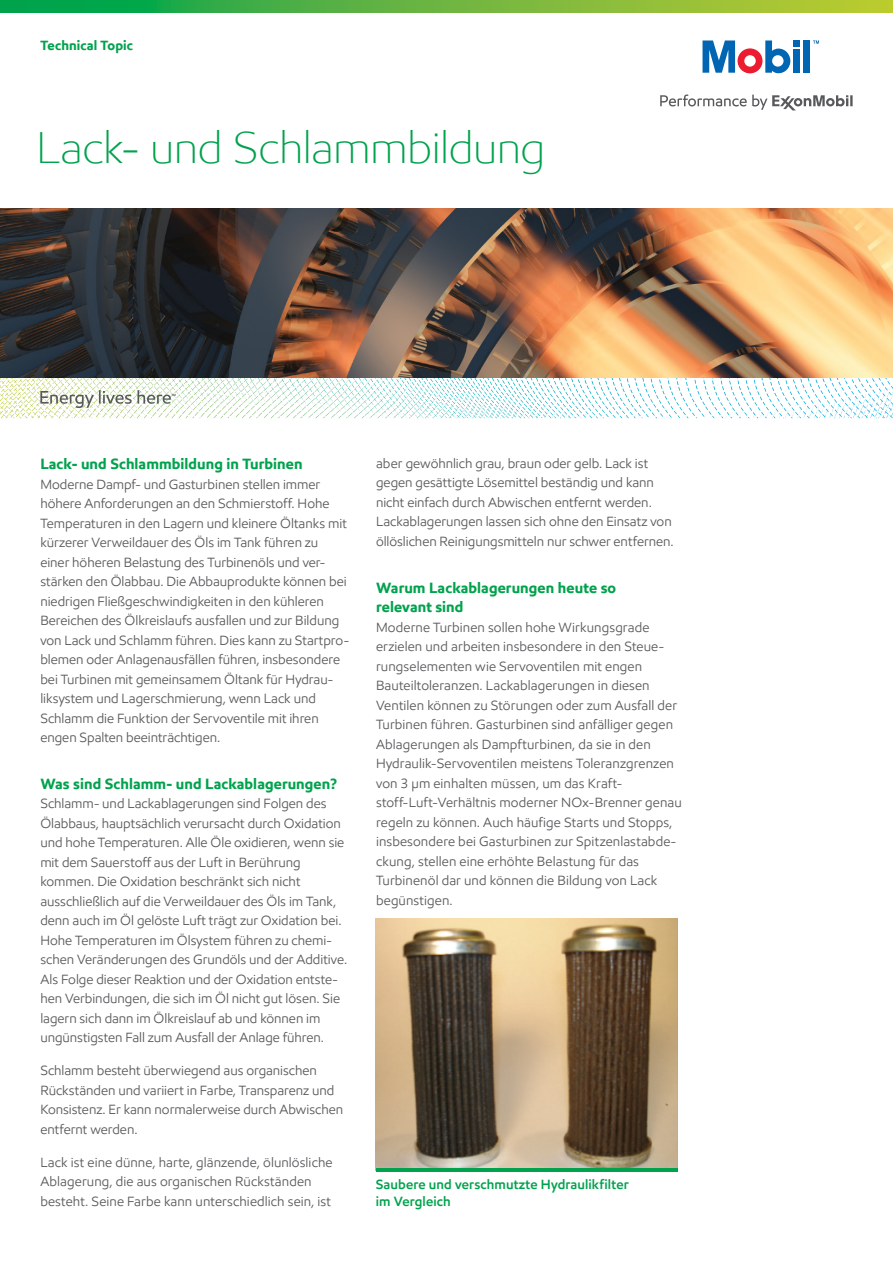
<style>
.page{position:relative;width:893px;height:1263px;background:#fff}
.page>*{position:absolute;margin:0;border:0;box-sizing:border-box;transform-origin:0 0}
.t1{font:300 45px "E Mprint";letter-spacing:-.015em;color:#00a24d}
.t2{font:700 15px/19.5px "E Mprint";letter-spacing:.005em;color:#00a24d}
.t3{font:13.5px/19.5px "E Mprint";color:#58595b}
.t4{font:600 13.5px/16.5px "E Mprint";letter-spacing:.01em;color:#00a24d}
.t5{font:700 13.5px "E Mprint";letter-spacing:.01em;color:#00a24d}
</style>
<div class="page">
<svg style="left:165px;top:378px;width:728px;height:4px"></svg>
<svg style="left:0;top:0;width:893px;height:13px;background:#62b540"></svg>
<div style="left:793px;top:41px;width:7px;height:6px;background:#0066b3"></div>
<div style="left:793px;top:49px;width:7px;height:24px;background:#0066b3"></div>
<div style="left:804px;top:41px;width:6px;height:32px;background:#0066b3"></div>
<svg style="left:702px;top:41px;width:88px;height:32px"></svg>
<svg style="left:813px;top:41px;width:6px;height:3px"></svg>
<svg style="left:660px;top:94px;width:193px;height:16px"></svg>
<svg style="left:40px;top:390px;width:136px;height:18px"></svg>
<img style="left:0;top:209px;width:893px;height:169px">
<img style="left:376px;top:919px;width:302px;height:250px">
<hr style="left:376px;top:1169px;width:302px;height:3px;background:#00a24d">
<p class="t5" style="left:40px;top:37px;width:94px">Technical Topic</p>
<h1 class="t1" style="left:37px;top:120px;width:510px">Lack- und Schlammbildung</h1>
<p class="t2" style="left:40px;top:454px;width:264px">Lack- und Schlammbildung in Turbinen</p>
<p class="t3" style="left:40px;top:474px;width:310px">Moderne Dampf- und Gasturbinen stellen immer höhere Anforderungen an den Schmierstoff. Hohe Temperaturen in den Lagern und kleinere Öltanks mit kürzerer Verweildauer des Öls im Tank führen zu einer höheren Belastung des Turbinenöls und ver&shy;stärken den Ölabbau. Die Abbauprodukte können bei niedrigen Fließgeschwindigkeiten in den kühleren Bereichen des Ölkreislaufs ausfallen und zur Bildung von Lack und Schlamm führen. Dies kann zu Startpro&shy;blemen oder Anlagenausfällen führen, insbesondere bei Turbinen mit gemeinsamem Öltank für Hydrau&shy;liksystem und Lagerschmierung, wenn Lack und Schlamm die Funktion der Servoventile mit ihren engen Spalten beeinträchtigen.</p>
<p class="t2" style="left:40px;top:773px;width:298px">Was sind Schlamm- und Lackablagerungen?</p>
<p class="t3" style="left:40px;top:794px;width:308px">Schlamm- und Lackablagerungen sind Folgen des Ölabbaus, hauptsächlich verursacht durch Oxidation und hohe Temperaturen. Alle Öle oxidieren, wenn sie mit dem Sauerstoff aus der Luft in Berührung kommen. Die Oxidation beschränkt sich nicht ausschließlich auf die Verweildauer des Öls im Tank, denn auch im Öl gelöste Luft trägt zur Oxidation bei.<br>Hohe Temperaturen im Ölsystem führen zu chemi&shy;schen Veränderungen des Grundöls und der Additive.<br>Als Folge dieser Reaktion und der Oxidation entste&shy;hen Verbindungen, die sich im Öl nicht gut lösen. Sie lagern sich dann im Ölkreislauf ab und können im ungünstigsten Fall zum Ausfall der Anlage führen.</p>
<p class="t3" style="left:40px;top:1061px;width:304px">Schlamm besteht überwiegend aus organischen Rückständen und variiert in Farbe, Transparenz und Konsistenz. Er kann normalerweise durch Abwischen entfernt werden.</p>
<p class="t3" style="left:40px;top:1152px;width:294px">Lack ist eine dünne, harte, glänzende, ölunlösliche<br>Ablagerung, die aus organischen Rückständen besteht. Seine Farbe kann unterschiedlich sein, ist</p>
<p class="t3" style="left:376px;top:453px;width:299px">aber gewöhnlich grau, braun oder gelb. Lack ist gegen gesättigte Lösemittel beständig und kann nicht einfach durch Abwischen entfernt werden.<br>Lackablagerungen lassen sich ohne den Einsatz von öllöslichen Reinigungsmitteln nur schwer entfernen.</p>
<p class="t2" style="left:376px;top:577px;width:241px">Warum Lackablagerungen heute so relevant sind</p>
<p class="t3" style="left:376px;top:617px;width:307px">Moderne Turbinen sollen hohe Wirkungsgrade erzielen und arbeiten insbesondere in den Steue&shy;rungselementen wie Servoventilen mit engen Bauteiltoleranzen. Lackablagerungen in diesen Ventilen können zu Störungen oder zum Ausfall der Turbinen führen. Gasturbinen sind anfälliger gegen Ablagerungen als Dampfturbinen, da sie in den Hydraulik-Servoventilen meistens Toleranzgrenzen von 3 µm einhalten müssen, um das Kraft&shy;stoff-Luft-Verhältnis moderner NOx-Brenner genau regeln zu können. Auch häufige Starts und Stopps, insbesondere bei Gasturbinen zur Spitzenlastabde&shy;ckung, stellen eine erhöhte Belastung für das Turbinenöl dar und können die Bildung von Lack begünstigen.</p>
<p class="t4" style="left:376px;top:1176px;width:254px">Saubere und verschmutzte Hydraulikfilter im Vergleich</p>
</div>
